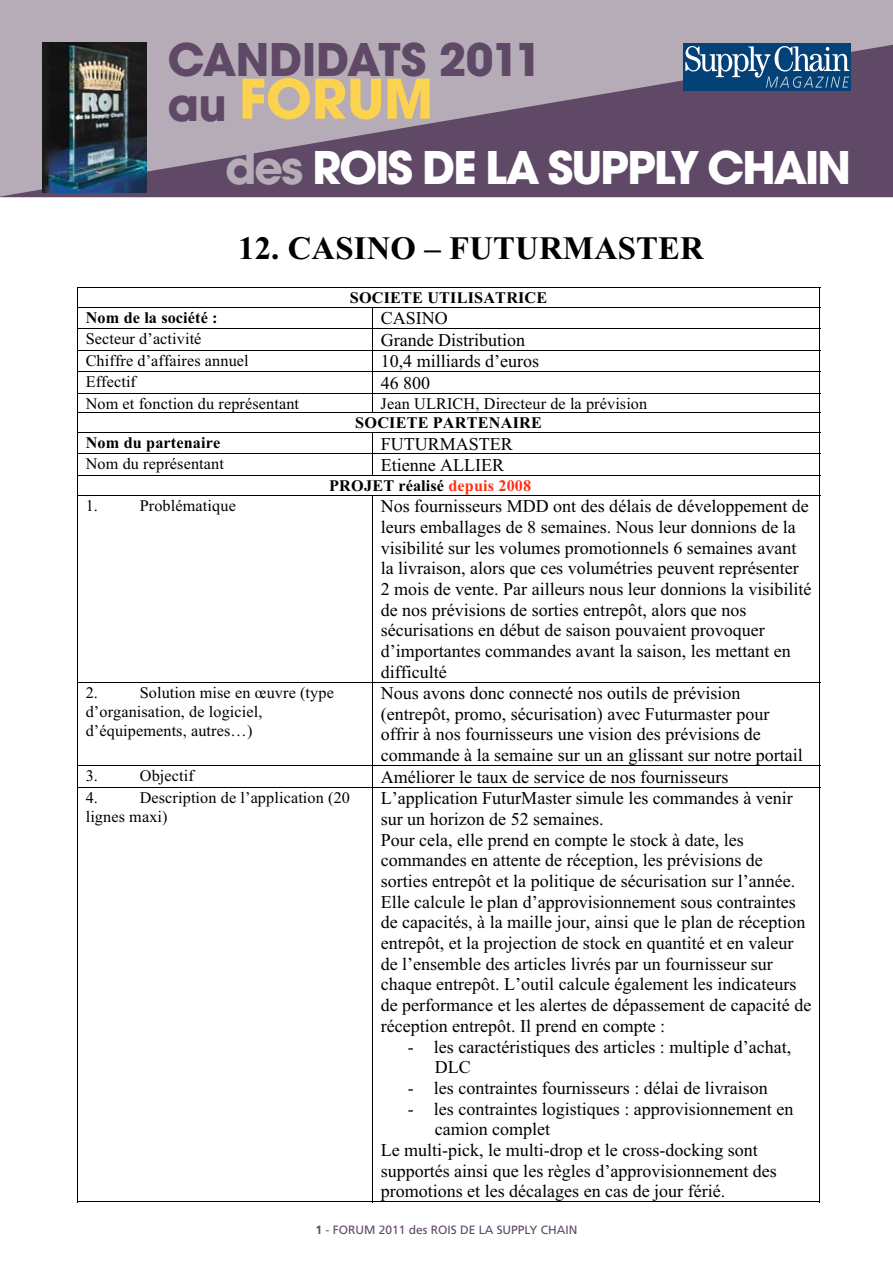
<style>
.page{position:relative;width:893px;height:1263px;background:#fff}
.page>*{position:absolute;margin:0;border:0;box-sizing:border-box;transform-origin:0 0}
.t1{font:700 60px "Avant Garde Gothic Itc T";letter-spacing:.005em;color:#fcd34e}
.t2{font:700 49.5px "Avant Garde Gothic Itc T";letter-spacing:-.035em;color:#fff}
.t3{font:700 49.5px "Avant Garde Gothic Itc T";color:#5f4966}
.t4{font:32.7px "Times New Roman PS Bold MT+T42+NOGYSN";letter-spacing:.005em;color:#000}
.t5{font:18px/20.7px "Times New Roman PSMT+T42+SYGAPQ";color:#000}
.t6{font:16.2px/19px "Times New Roman PSMT+T42+SYGAPQ";letter-spacing:.005em;color:#000}
.t7{font:16.2px "Times New Roman PS Bold MT+T42+NOGYSN";letter-spacing:.01em;color:#000}
.t8{font:12px "Frutiger";color:#5f4966}
.s1{font-size:49.5px;color:#5f4966}
.s2{color:#b5acb7}
.s3{color:#ff3016}
.s4{font-weight:700}
</style>
<div class="page">
<div style="left:0;top:0;width:892px;height:197px;background:#b5acb7"></div>
<svg style="left:0;top:42px;width:892px;height:155px;fill:#5f4966"></svg>
<img style="left:42px;top:43px;width:104px;height:149px">
<hr style="left:77px;top:287px;width:743px;height:1px;background:#000">
<hr style="left:77px;top:307px;width:743px;height:1px;background:#000">
<hr style="left:77px;top:328px;width:743px;height:1px;background:#000">
<hr style="left:77px;top:350px;width:743px;height:1px;background:#000">
<hr style="left:77px;top:371px;width:743px;height:1px;background:#000">
<hr style="left:77px;top:393px;width:743px;height:1px;background:#000">
<svg style="left:372px;top:308px;width:1px;height:105px"></svg>
<hr style="left:77px;top:413px;width:743px;height:1px;background:#000">
<hr style="left:77px;top:432px;width:743px;height:1px;background:#000">
<hr style="left:77px;top:454px;width:743px;height:1px;background:#000">
<svg style="left:372px;top:433px;width:1px;height:42px"></svg>
<hr style="left:77px;top:475px;width:743px;height:1px;background:#000">
<svg style="left:77px;top:288px;width:1px;height:207px"></svg>
<svg style="left:819px;top:288px;width:1px;height:207px"></svg>
<hr style="left:77px;top:495px;width:743px;height:1px;background:#000">
<hr style="left:77px;top:496px;width:1px;height:186px;background:#000">
<hr style="left:372px;top:496px;width:1px;height:186px;background:#000">
<hr style="left:819px;top:496px;width:1px;height:186px;background:#000">
<hr style="left:77px;top:682px;width:743px;height:1px;background:#000">
<hr style="left:77px;top:683px;width:1px;height:82px;background:#000">
<hr style="left:372px;top:683px;width:1px;height:82px;background:#000">
<hr style="left:819px;top:683px;width:1px;height:82px;background:#000">
<hr style="left:77px;top:765px;width:743px;height:1px;background:#000">
<svg style="left:77px;top:766px;width:1px;height:21px"></svg>
<svg style="left:372px;top:766px;width:1px;height:21px"></svg>
<svg style="left:819px;top:766px;width:1px;height:21px"></svg>
<hr style="left:77px;top:787px;width:743px;height:1px;background:#000">
<hr style="left:77px;top:788px;width:1px;height:414px;background:#000">
<hr style="left:372px;top:788px;width:1px;height:414px;background:#000">
<hr style="left:819px;top:788px;width:1px;height:414px;background:#000">
<hr style="left:77px;top:1202px;width:742px;height:1px;background:#000">
<div style="left:682px;top:43px;width:168px;height:48px;background:#044177"></div>
<svg style="left:685px;top:46px;width:164px;height:42px"></svg>
<h2 class="t3" style="left:168px;top:43px;width:375px">CANDIDATS 2011</h2>
<h1 class="t1" style="left:168px;top:79px;width:267px"><span class="s1">au</span> FORUM</h1>
<h2 class="t2" style="left:225px;top:151px;width:627px"><span class="s2">des</span> ROIS DE LA SUPPLY CHAIN</h2>
<h3 class="t4" style="left:238px;top:229px;width:467px">12. CASINO – FUTURMASTER</h3>
<p class="t7" style="left:350px;top:288px;width:199px">SOCIETE UTILISATRICE</p>
<p class="t7" style="left:86px;top:308px;width:133px">Nom de la société :</p>
<p class="t5" style="left:381px;top:310px;width:69px">CASINO</p>
<p class="t6" style="left:86px;top:331px;width:117px">Secteur d’activité</p>
<p class="t5" style="left:381px;top:331px;width:146px">Grande Distribution</p>
<p class="t6" style="left:86px;top:352px;width:164px">Chiffre d’affaires annuel</p>
<p class="t5" style="left:381px;top:353px;width:160px">10,4 milliards d’euros</p>
<p class="t6" style="left:86px;top:374px;width:52px">Effectif</p>
<p class="t5" style="left:381px;top:374px;width:51px">46 800</p>
<p class="t6" style="left:86px;top:395px;width:215px">Nom et fonction du représentant</p>
<p class="t6" style="left:380px;top:395px;width:268px">Jean ULRICH, Directeur de la prévision</p>
<p class="t7" style="left:355px;top:413px;width:188px">SOCIETE PARTENAIRE</p>
<p class="t7" style="left:86px;top:433px;width:136px">Nom du partenaire</p>
<p class="t5" style="left:381px;top:435px;width:134px">FUTURMASTER</p>
<p class="t6" style="left:86px;top:456px;width:140px">Nom du représentant</p>
<p class="t5" style="left:381px;top:456px;width:125px">Etienne ALLIER</p>
<p class="t7" style="left:329px;top:476px;width:203px">PROJET réalisé <span class="s3">depuis 2008</span></p>
<p class="t6" style="left:86px;top:497px;width:14px">1.</p>
<p class="t6" style="left:140px;top:497px;width:98px">Problématique</p>
<p class="t5" style="left:381px;top:498px;width:432px">Nos fournisseurs MDD ont des délais de développement de leurs emballages de 8 semaines. Nous leur donnions de la visibilité sur les volumes promotionnels 6 semaines avant la livraison, alors que ces volumétries peuvent représenter 2 mois de vente. Par ailleurs nous leur donnions la visibilité de nos prévisions de sorties entrepôt, alors que nos sécurisations en début de saison pouvaient provoquer d’importantes commandes avant la saison, les mettant en difficulté</p>
<p class="t6" style="left:86px;top:684px;width:14px">2.</p>
<p class="t6" style="left:86px;top:684px;width:250px;text-indent:54px">Solution mise en œuvre (type d’organisation, de logiciel, d’équipements, autres…)</p>
<p class="t5" style="left:381px;top:684px;width:424px">Nous avons donc connecté nos outils de prévision (entrepôt, promo, sécurisation) avec Futurmaster pour offrir à nos fournisseurs une vision des prévisions de commande à la semaine sur un an glissant sur notre portail</p>
<p class="t6" style="left:86px;top:768px;width:14px">3.</p>
<p class="t6" style="left:140px;top:768px;width:55px">Objectif</p>
<p class="t5" style="left:381px;top:768px;width:349px">Améliorer le taux de service de nos fournisseurs</p>
<p class="t6" style="left:86px;top:789px;width:14px">4.</p>
<p class="t6" style="left:86px;top:789px;width:266px;text-indent:54px">Description de l’application (20 lignes maxi)</p>
<p class="t5" style="left:381px;top:790px;width:432px">L’application FuturMaster simule les commandes à venir sur un horizon de 52 semaines.<br>Pour cela, elle prend en compte le stock à date, les commandes en attente de réception, les prévisions de sorties entrepôt et la politique de sécurisation sur l’année.<br>Elle calcule le plan d’approvisionnement sous contraintes de capacités, à la maille jour, ainsi que le plan de réception entrepôt, et la projection de stock en quantité et en valeur de l’ensemble des articles livrés par un fournisseur sur chaque entrepôt. L’outil calcule également les indicateurs de performance et les alertes de dépassement de capacité de réception entrepôt. Il prend en compte :</p>
<p class="t5" style="left:435px;top:1038px;width:358px;text-indent:-27px">- les caractéristiques des articles : multiple d’achat,<br>DLC</p>
<p class="t5" style="left:408px;top:1079px;width:362px">- les contraintes fournisseurs : délai de livraison</p>
<p class="t5" style="left:408px;top:1100px;width:387px">- les contraintes logistiques : approvisionnement en</p>
<p class="t5" style="left:435px;top:1121px;width:117px">camion complet</p>
<p class="t5" style="left:381px;top:1141px;width:378px">Le multi-pick, le multi-drop et le cross-docking sont</p>
<p class="t5" style="left:381px;top:1162px;width:398px">supportés ainsi que les règles d’approvisionnement des</p>
<p class="t5" style="left:381px;top:1183px;width:346px">promotions et les décalages en cas de jour férié.</p>
<p class="t8" style="left:315px;top:1225px;width:263px"><span class="s4">1</span> - FORUM 2011 des ROIS DE LA SUPPLY CHAIN</p>
</div>
